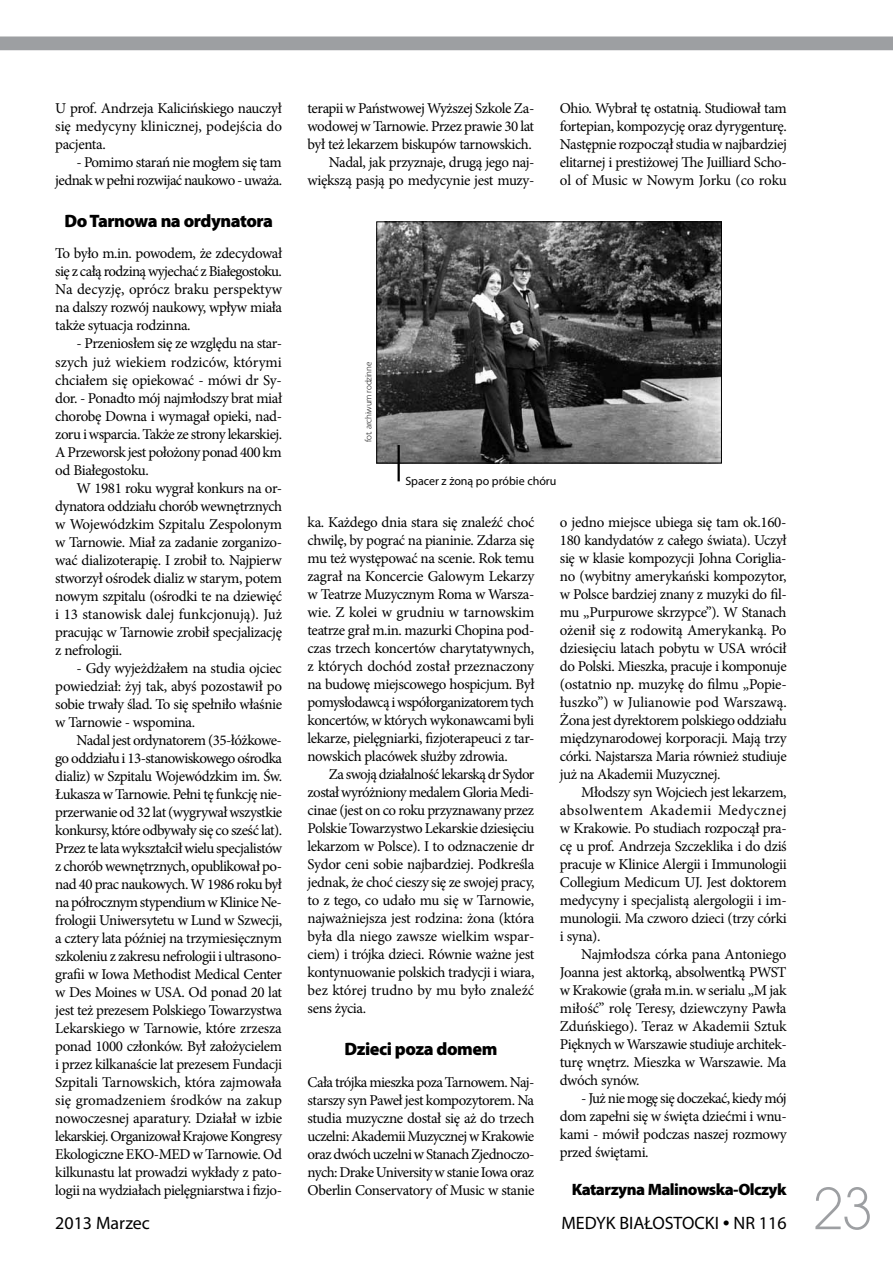
<style>
.page{position:relative;width:893px;height:1263px;background:#fff}
.page>*{position:absolute;margin:0;border:0;box-sizing:border-box;transform-origin:0 0}
.t1{font:54px "EFN Straight New";color:#9d9fa2}
.t2{font:900 18px "Myriad Pro";letter-spacing:-.025em;color:#000}
.t3{font:18px "Myriad Pro";color:#000}
.t4{font:900 16.5px "Myriad Pro";letter-spacing:-.03em;color:#000}
.t5{font:15px/18px "Minion Pro";letter-spacing:-.03em;color:#000;text-align:justify}
.t6{font:12px "Myriad Pro";color:#000}
.t7{font:300 9px "Myriad Pro";letter-spacing:-.02em;color:#000}
.s1{font-family:"Adobe Garamond Pro"}
</style>
<div class="page">
<svg style="left:0;top:36px;width:893px;height:15px;background:#a5a6a9"></svg>
<img style="left:378px;top:223px;width:342px;height:238px">
<div style="left:376px;top:221px;width:346px;height:242px;border:1px solid #000"></div>
<hr style="left:398px;top:445px;width:2px;height:36px;background:#000">
<p class="t5" style="left:55px;top:99px;width:228px">U prof. Andrzeja Kalicińskiego nauczył się medycyny klinicznej, podejścia do pacjenta.</p>
<p class="t5" style="left:55px;top:153px;width:228px;text-align:right">- Pomimo starań nie mogłem się tam jednak w pełni rozwijać naukowo - uważa.</p>
<p class="t2" style="left:64px;top:211px;width:210px">Do Tarnowa na ordynatora</p>
<p class="t5" style="left:55px;top:245px;width:228px">To było m.in. powodem, że zdecydował się z całą rodziną wyjechać z Białegostoku.<br>Na decyzję, oprócz braku perspektyw na dalszy rozwój naukowy, wpływ miała także sytuacja rodzinna.</p>
<p class="t5" style="left:55px;top:335px;width:228px;text-indent:21px">- Przeniosłem się ze względu na star&shy;szych już wiekiem rodziców, którymi chciałem się opiekować - mówi dr Sy&shy;dor. - Ponadto mój najmłodszy brat miał chorobę Downa i wymagał opieki, nad&shy;zoru i wsparcia. Także ze strony lekarskiej.<br>A Przeworsk jest położony ponad 400 km od Białegostoku.</p>
<p class="t5" style="left:55px;top:479px;width:228px;text-indent:21px">W 1981 roku wygrał konkurs na or&shy;dynatora oddziału chorób wewnętrznych w Wojewódzkim Szpitalu Zespolonym w Tarnowie. Miał za zadanie zorganizo&shy;wać dializoterapię. I zrobił to. Najpierw stworzył ośrodek dializ w starym, potem nowym szpitalu (ośrodki te na dziewięć i 13 stanowisk dalej funkcjonują). Już pracując w Tarnowie zrobił specjalizację z nefrologii.</p>
<p class="t5" style="left:55px;top:659px;width:228px;text-indent:21px">- Gdy wyjeżdżałem na studia ojciec powiedział: żyj tak, abyś pozostawił po sobie trwały ślad. To się spełniło właśnie w Tarnowie - wspomina.</p>
<p class="t5" style="left:55px;top:731px;width:229px;text-indent:21px">Nadal jest ordynatorem (35-łóżkowe&shy;go oddziału i 13-stanowiskowego ośrodka dializ) w Szpitalu Wojewódzkim im. Św.<br>Łukasza w Tarnowie. Pełni tę funkcję nie&shy;przerwanie od 32 lat (wygrywał wszystkie konkursy, które odbywały się co sześć lat).<br>Przez te lata wykształcił wielu specjalistów z chorób wewnętrznych, opublikował po&shy;nad 40 prac naukowych. W 1986 roku był na półrocznym stypendium w Klinice Ne&shy;frologii Uniwersytetu w Lund w Szwecji, a cztery lata później na trzymiesięcznym szkoleniu z zakresu nefrologii i ultrasono&shy;grafii w Iowa Methodist Medical Center w Des Moines w USA. Od ponad 20 lat jest też prezesem Polskiego Towarzystwa Lekarskiego w Tarnowie, które zrzesza ponad 1000 członków. Był założycielem i przez kilkanaście lat prezesem Fundacji Szpitali Tarnowskich, która zajmowała się gromadzeniem środków na zakup nowoczesnej aparatury. Działał w izbie lekarskiej. Organizował Krajowe Kongresy Ekologiczne EKO-MED w Tarnowie. Od kilkunastu lat prowadzi wykłady z pato&shy;logii na wydziałach pielęgniarstwa i fizjo-</p>
<p class="t5" style="left:308px;top:99px;width:228px;text-align:right">terapii w Państwowej Wyższej Szkole Za&shy;wodowej w Tarnowie. Przez prawie 30 lat był też lekarzem biskupów tarnowskich.<br>Nadal, jak przyznaje, drugą jego naj&shy;większą pasją po medycynie jest muzy-</p>
<p class="t5" style="left:560px;top:99px;width:228px">Ohio. Wybrał tę ostatnią. Studiował tam fortepian, kompozycję oraz dyrygenturę.<br>Następnie rozpoczął studia w najbardziej elitarnej i prestiżowej The Juilliard Scho&shy;ol of Music w Nowym Jorku (co roku</p>
<p class="t7" style="left:363px;top:442px;width:82px;rotate:-90deg">fot. archiwum rodzinne</p>
<p class="t6" style="left:405px;top:473px;width:153px">Spacer z żoną po próbie chóru</p>
<p class="t5" style="left:308px;top:513px;width:228px">ka. Każdego dnia stara się znaleźć choć chwilę, by pograć na pianinie. Zdarza się mu też występować na scenie. Rok temu zagrał na Koncercie Galowym Lekarzy w Teatrze Muzycznym Roma w Warsza&shy;wie. Z kolei w grudniu w tarnowskim teatrze grał m.in. mazurki Chopina pod&shy;czas trzech koncertów charytatywnych, z których dochód został przeznaczony na budowę miejscowego hospicjum. Był pomysłodawcą i współorganizatorem tych koncertów, w których wykonawcami byli lekarze, pielęgniarki, fizjoterapeuci z tar&shy;nowskich placówek służby zdrowia.</p>
<p class="t5" style="left:308px;top:765px;width:228px;text-indent:21px">Za swoją działalność lekarską dr Sydor został wyróżniony medalem Gloria Medi&shy;cinae (jest on co roku przyznawany przez Polskie Towarzystwo Lekarskie dziesięciu lekarzom w Polsce). I to odznaczenie dr Sydor ceni sobie najbardziej. Podkreśla jednak, że choć cieszy się ze swojej pracy, to z tego, co udało mu się w Tarnowie, najważniejsza jest rodzina: żona (która była dla niego zawsze wielkim wspar&shy;ciem) i trójka dzieci. Równie ważne jest kontynuowanie polskich tradycji i wiara, bez której trudno by mu było znaleźć sens życia.</p>
<p class="t2" style="left:344px;top:1039px;width:154px">Dzieci poza domem</p>
<p class="t5" style="left:308px;top:1073px;width:228px">Cała trójka mieszka poza Tarnowem. Naj&shy;starszy syn Paweł jest kompozytorem. Na studia muzyczne dostał się aż do trzech uczelni: Akademii Muzycznej w Krakowie oraz dwóch uczelni w Stanach Zjednoczo&shy;nych: Drake University w stanie Iowa oraz Oberlin Conservatory of Music w stanie</p>
<p class="t5" style="left:560px;top:513px;width:228px">o jedno miejsce ubiega się tam ok.160- 180 kandydatów z całego świata). Uczył się w klasie kompozycji Johna Coriglia&shy;no (wybitny amerykański kompozytor, w Polsce bardziej znany z muzyki do fil&shy;mu „Purpurowe skrzypce”). W Stanach ożenił się z rodowitą Amerykanką. Po dziesięciu latach pobytu w USA wrócił do Polski. Mieszka, pracuje i komponuje (ostatnio np. muzykę do filmu „Popie&shy;łuszko”) w Julianowie pod Warszawą.<br>Żona jest dyrektorem polskiego oddziału międzynarodowej korporacji. Mają trzy córki. Najstarsza Maria również studiuje już na Akademii Muzycznej.</p>
<p class="t5" style="left:560px;top:783px;width:228px;text-indent:21px">Młodszy syn Wojciech jest lekarzem, absolwentem Akademii Medycznej w Krakowie. Po studiach rozpoczął pra&shy;cę u prof. Andrzeja Szczeklika i do dziś pracuje w Klinice Alergii i Immunologii Collegium Medicum UJ. Jest doktorem medycyny i specjalistą alergologii i im&shy;munologii. Ma czworo dzieci (trzy córki i syna).</p>
<p class="t5" style="left:560px;top:945px;width:228px;text-indent:21px">Najmłodsza córka pana Antoniego Joanna jest aktorką, absolwentką PWST w Krakowie (grała m.in. w serialu „M jak miłość” rolę Teresy, dziewczyny Pawła Zduńskiego). Teraz w Akademii Sztuk Pięknych w Warszawie studiuje architek&shy;turę wnętrz. Mieszka w Warszawie. Ma dwóch synów.</p>
<p class="t5" style="left:560px;top:1089px;width:228px;text-indent:21px">- Już nie mogę się doczekać, kiedy mój dom zapełni się w święta dziećmi i wnu&shy;kami - mówił podczas naszej rozmowy przed świętami.</p>
<p class="t4" style="left:572px;top:1180px;width:216px">Katarzyna Malinowska-Olczyk</p>
<p class="t3" style="left:55px;top:1212px;width:96px">2013 Marzec</p>
<p class="t3" style="left:561px;top:1212px;width:227px">MEDYK BIAŁOSTOCKI <span class="s1">•</span> NR 116</p>
<h1 class="t1" style="left:813px;top:1174px;width:61px">23</h1>
</div>
